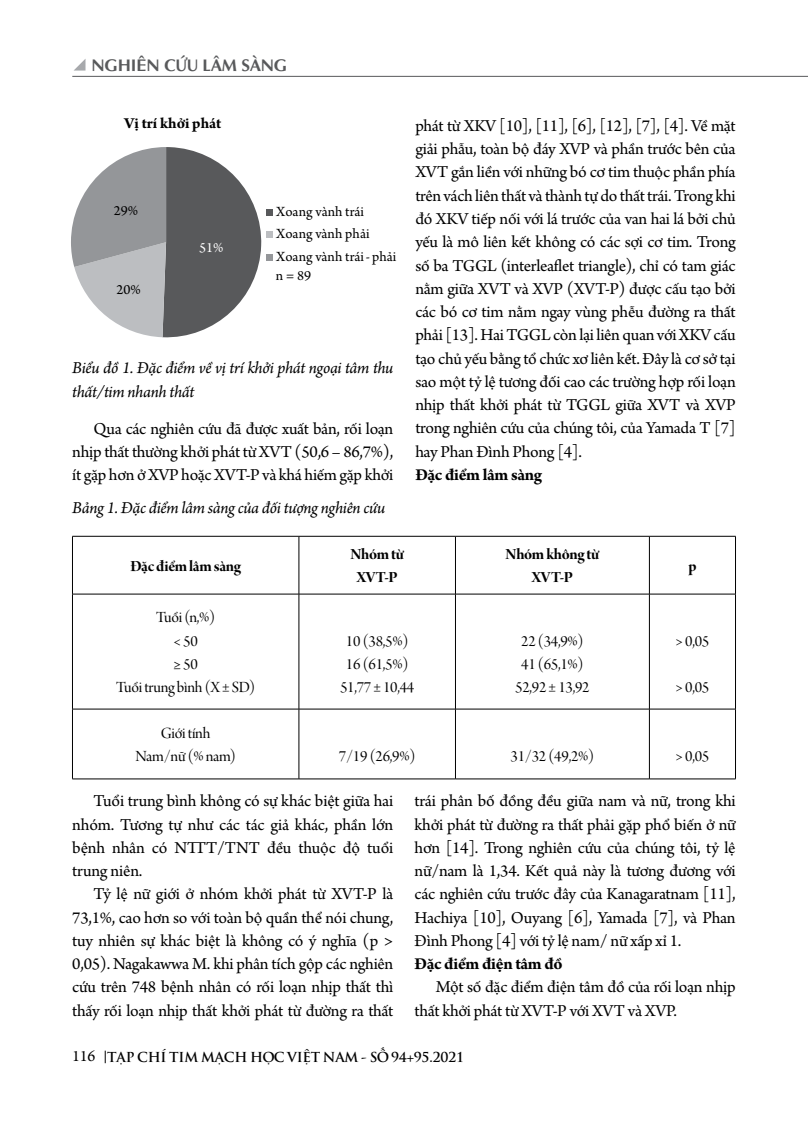
<style>
.page{position:relative;width:808px;height:1127px;background:#fff}
.page>*{position:absolute;margin:0;border:0;box-sizing:border-box;transform-origin:0 0}
.t1{font:17.55px/23.2px "Arno Pro";letter-spacing:-.015em;color:#000;text-align:justify}
.t2{font:italic 17.55px/23.2px "Arno Pro";letter-spacing:-.02em;color:#000}
.t3{font:700 17.55px "Arno Pro";letter-spacing:-.02em;color:#000}
.t4{font:700 16.95px "UTM Aptima";letter-spacing:-.02em;color:#58595b}
.t5{font:16.5px/23.2px "Arno Pro Display";letter-spacing:-.015em;color:#000;text-align:center}
.t6{font:16.5px/23.2px "Arno Pro Bold Display";letter-spacing:-.02em;color:#000;text-align:center}
.t7{font:700 16.05px "Arno Pro";color:#000}
.t8{font:14.85px/22.4px "Arno Pro";color:#000}
.t9{font:14.85px "Arno Pro";color:#fff}
.t10{font:13.35px "UTM Trajan Pro Bold";letter-spacing:-.02em;color:#000}
.s1{font-family:"Arno Pro";font-size:16.5px}
</style>
<div class="page">
<hr style="left:72px;top:76px;width:736px;height:1px;background:#58595b">
<svg style="left:74px;top:59px;width:11px;height:12px"></svg>
<svg style="left:105px;top:1050px;width:1px;height:13px"></svg>
<svg style="left:71px;top:147px;width:202px;height:191px"></svg>
<hr style="left:72px;top:536px;width:227px;height:1px;background:#000">
<hr style="left:72px;top:536px;width:1px;height:58px;background:#000">
<hr style="left:299px;top:536px;width:156px;height:1px;background:#000">
<hr style="left:299px;top:536px;width:1px;height:58px;background:#000">
<hr style="left:455px;top:536px;width:194px;height:1px;background:#000">
<hr style="left:455px;top:536px;width:1px;height:58px;background:#000">
<hr style="left:649px;top:536px;width:87px;height:1px;background:#000">
<hr style="left:649px;top:536px;width:1px;height:58px;background:#000">
<hr style="left:735px;top:536px;width:1px;height:58px;background:#000">
<hr style="left:72px;top:594px;width:227px;height:1px;background:#000">
<hr style="left:72px;top:594px;width:1px;height:115px;background:#000">
<hr style="left:299px;top:594px;width:156px;height:1px;background:#000">
<hr style="left:299px;top:594px;width:1px;height:115px;background:#000">
<hr style="left:455px;top:594px;width:194px;height:1px;background:#000">
<hr style="left:455px;top:594px;width:1px;height:115px;background:#000">
<hr style="left:649px;top:594px;width:87px;height:1px;background:#000">
<hr style="left:649px;top:594px;width:1px;height:115px;background:#000">
<hr style="left:735px;top:594px;width:1px;height:115px;background:#000">
<hr style="left:72px;top:709px;width:227px;height:1px;background:#000">
<hr style="left:72px;top:709px;width:1px;height:70px;background:#000">
<hr style="left:299px;top:709px;width:156px;height:1px;background:#000">
<hr style="left:299px;top:709px;width:1px;height:70px;background:#000">
<hr style="left:455px;top:709px;width:194px;height:1px;background:#000">
<hr style="left:455px;top:709px;width:1px;height:70px;background:#000">
<hr style="left:649px;top:709px;width:87px;height:1px;background:#000">
<hr style="left:649px;top:709px;width:1px;height:70px;background:#000">
<hr style="left:735px;top:709px;width:1px;height:70px;background:#000">
<hr style="left:72px;top:779px;width:227px;height:1px;background:#000">
<hr style="left:299px;top:779px;width:156px;height:1px;background:#000">
<hr style="left:455px;top:779px;width:194px;height:1px;background:#000">
<hr style="left:649px;top:779px;width:87px;height:1px;background:#000">
<p class="t4" style="left:92px;top:52px;width:197px">NGHIÊN CỨU LÂM SÀNG</p>
<p class="t7" style="left:124px;top:113px;width:99px">Vị trí khởi phát</p>
<p class="t8" style="left:114px;top:200px;width:26px">29%</p>
<p class="t8" style="left:117px;top:279px;width:26px">20%</p>
<p class="t9" style="left:199px;top:239px;width:26px">51%</p>
<p class="t8" style="left:276px;top:201px;width:122px">Xoang vành trái<br>Xoang vành phải<br>Xoang vành trái - phải</p>
<p class="t8" style="left:276px;top:265px;width:37px">n = 89</p>
<p class="t2" style="left:72px;top:357px;width:323px">Biểu đồ 1. Đặc điểm về vị trí khởi phát ngoại tâm thu thất/tim nhanh thất</p>
<p class="t1" style="left:72px;top:418px;width:323px;text-indent:21px">Qua các nghiên cứu đã được xuất bản, rối loạn nhịp thất thường khởi phát từ XVT (50,6 – 86,7%), ít gặp hơn ở XVP hoặc XVT-P và khá hiếm gặp khởi</p>
<p class="t2" style="left:72px;top:497px;width:314px">Bảng 1. Đặc điểm lâm sàng của đối tượng nghiên cứu</p>
<p class="t1" style="left:415px;top:115px;width:322px">phát từ XKV [10], [11], [6], [12], [7], [4]. Về mặt giải phẫu, toàn bộ đáy XVP và phần trước bên của XVT gắn liền với những bó cơ tim thuộc phần phía trên vách liên thất và thành tự do thất trái. Trong khi đó XKV tiếp nối với lá trước của van hai lá bởi chủ yếu là mô liên kết không có các sợi cơ tim. Trong số ba TGGL (interleaflet triangle), chỉ có tam giác nằm giữa XVT và XVP (XVT-P) được cấu tạo bởi các bó cơ tim nằm ngay vùng phễu đường ra thất phải [13]. Hai TGGL còn lại liên quan với XKV cấu tạo chủ yếu bằng tổ chức xơ liên kết. Đây là cơ sở tại sao một tỷ lệ tương đối cao các trường hợp rối loạn nhịp thất khởi phát từ TGGL giữa XVT và XVP trong nghiên cứu của chúng tôi, của Yamada T [7] hay Phan Đình Phong [4].</p>
<p class="t3" style="left:415px;top:464px;width:128px">Đặc điểm lâm sàng</p>
<p class="t6" style="left:130px;top:555px;width:112px">Đặc điểm lâm sàng</p>
<p class="t6" style="left:350px;top:544px;width:55px">Nhóm từ<br>XVT-P</p>
<p class="t6" style="left:506px;top:544px;width:95px">Nhóm không từ<br>XVT-P</p>
<p class="t6" style="left:688px;top:555px;width:10px">p</p>
<p class="t5" style="left:116px;top:607px;width:141px">Tuổi (n,%)<br>&lt; 50<br>≥ 50<br>Tuổi trung bình (X ± SD)</p>
<p class="t5" style="left:136px;top:722px;width:102px">Giới tính<br>Nam/nữ (% nam)</p>
<p class="t5" style="left:340px;top:630px;width:76px">10 (38,5%)<br>16 (61,5%)<br>51,77 ± 10,44</p>
<p class="t5" style="left:515px;top:630px;width:76px">22 (34,9%)<br>41 (65,1%)<br>52,92 ± 13,92</p>
<p class="t5" style="left:675px;top:630px;width:35px">&gt; 0,05</p>
<p class="t5" style="left:675px;top:677px;width:35px">&gt; 0,05</p>
<p class="t5" style="left:339px;top:746px;width:78px">7/19 (26,9%)</p>
<p class="t5" style="left:511px;top:746px;width:85px">31/32 (49,2%)</p>
<p class="t5" style="left:675px;top:746px;width:35px">&gt; 0,05</p>
<p class="t1" style="left:72px;top:790px;width:323px;text-indent:21px">Tuổi trung bình không có sự khác biệt giữa hai nhóm. Tương tự như các tác giả khác, phần lớn bệnh nhân có NTTT/TNT đều thuộc độ tuổi trung niên.</p>
<p class="t1" style="left:72px;top:883px;width:323px;text-indent:21px">Tỷ lệ nữ giới ở nhóm khởi phát từ XVT-P là 73,1%, cao hơn so với toàn bộ quần thể nói chung, tuy nhiên sự khác biệt là không có ý nghĩa (p &gt; 0,05). Nagakawwa M. khi phân tích gộp các nghiên cứu trên 748 bệnh nhân có rối loạn nhịp thất thì thấy rối loạn nhịp thất khởi phát từ đường ra thất</p>
<p class="t1" style="left:415px;top:790px;width:323px">trái phân bố đồng đều giữa nam và nữ, trong khi khởi phát từ đường ra thất phải gặp phổ biến ở nữ hơn [14]. Trong nghiên cứu của chúng tôi, tỷ lệ nữ/nam là 1,34. Kết quả này là tương đương với các nghiên cứu trước đây của Kanagaratnam [11], Hachiya [10], Ouyang [6], Yamada [7], và Phan Đình Phong [4] với tỷ lệ nam/ nữ xấp xỉ 1.</p>
<p class="t3" style="left:415px;top:954px;width:150px">Đặc điểm điện tâm đồ</p>
<p class="t1" style="left:415px;top:976px;width:322px;text-indent:21px">Một số đặc điểm điện tâm đồ của rối loạn nhịp thất khởi phát từ XVT-P với XVT và XVP.</p>
<p class="t10" style="left:72px;top:1046px;width:393px"><span class="s1">116</span> TẠP CHÍ TIM MẠCH HỌC VIỆT NAM - SỐ 94+95.2021</p>
</div>
